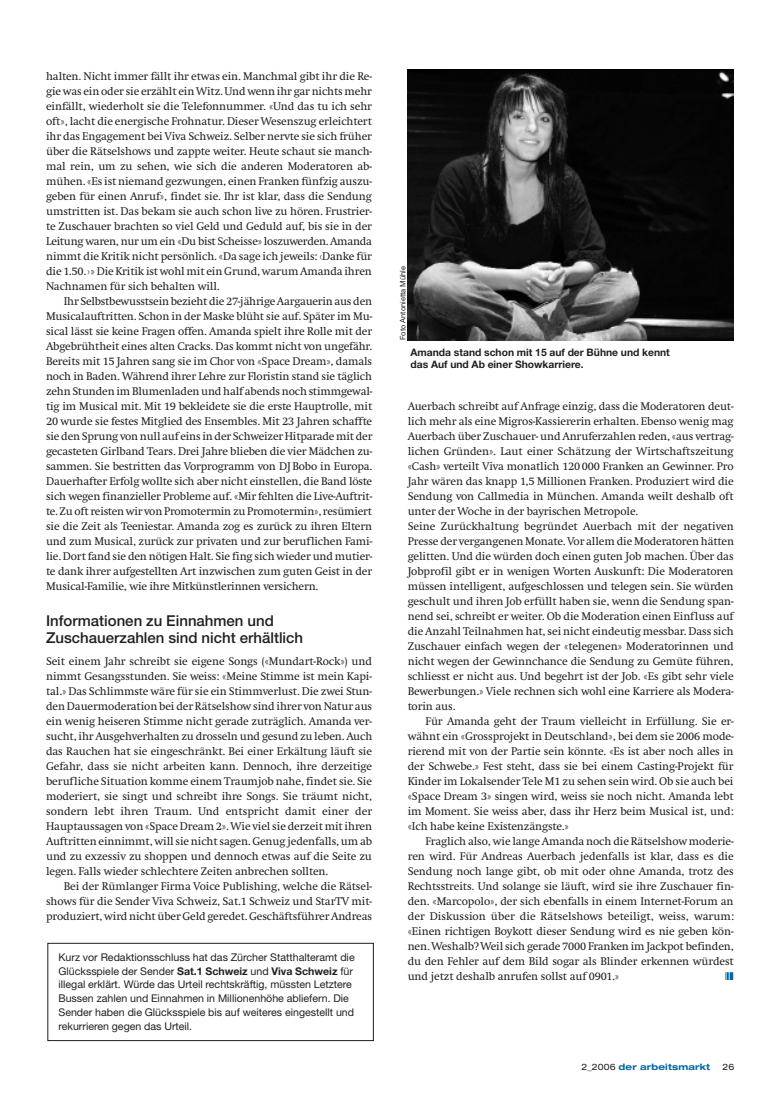
<style>
.page{position:relative;width:780px;height:1099px;background:#fff}
.page>*{position:absolute;margin:0;border:0;box-sizing:border-box;transform-origin:0 0}
.t1{font:500 15px/16.2px "Helvetica Neue";color:#231f20}
.t2{font:11.5px/15px "Swift";letter-spacing:-.01em;color:#231f20;text-align:justify}
.t3{font:11.25px "Zapf Dingbats";color:#0065a4;scale:.9 1}
.t4{font:10.62px/13.8px "Helvetica Neue";color:#231f20}
.t5{font:700 10.25px/12.5px "Helvetica Neue";color:#231f20}
.t6{font:700 expanded 8.75px "Helvetica Neue";letter-spacing:.015em;color:#0065a4}
.t7{font:expanded 8.75px "Helvetica Neue";color:#231f20}
.t8{font:7.5px "Helvetica Neue";color:#231f20}
.s1{font-weight:700}
.s2{font-weight:400;color:#231f20}
</style>
<div class="page">
<img style="left:407px;top:70px;width:326px;height:270px">
<div style="left:47px;top:943px;width:326px;height:97px;border:1px solid #231f20"></div>
<p class="t2" style="left:46px;top:68px;width:327px">halten. Nicht immer fällt ihr etwas ein. Manchmal gibt ihr die Re&shy;gie was ein oder sie erzählt ein Witz. Und wenn ihr gar nichts mehr einfällt, wiederholt sie die Telefonnummer. «Und das tu ich sehr oft», lacht die energische Frohnatur. Dieser Wesenszug erleichtert ihr das Engagement bei Viva Schweiz. Selber nervte sie sich früher über die Rätselshows und zappte weiter. Heute schaut sie manch&shy;mal rein, um zu sehen, wie sich die anderen Moderatoren ab&shy;mühen. «Es ist niemand gezwungen, einen Franken fünfzig auszu&shy;geben für einen Anruf», findet sie. Ihr ist klar, dass die Sendung umstritten ist. Das bekam sie auch schon live zu hören. Frustrier&shy;te Zuschauer brachten so viel Geld und Geduld auf, bis sie in der Leitung waren, nur um ein «Du bist Scheisse» loszuwerden. Amanda nimmt die Kritik nicht persönlich. «Da sage ich jeweils: ‹Danke für die 1.50.›» Die Kritik ist wohl mit ein Grund, warum Amanda ihren Nachnamen für sich behalten will.</p>
<p class="t2" style="left:46px;top:293px;width:328px;text-indent:18px">Ihr Selbstbewusstsein bezieht die 27-jährige Aargauerin aus den Musicalauftritten. Schon in der Maske blüht sie auf. Später im Mu&shy;sical lässt sie keine Fragen offen. Amanda spielt ihre Rolle mit der Abgebrühtheit eines alten Cracks. Das kommt nicht von ungefähr.<br>Bereits mit 15 Jahren sang sie im Chor von «Space Dream», damals noch in Baden. Während ihrer Lehre zur Floristin stand sie täglich zehn Stunden im Blumenladen und half abends noch stimmgewal&shy;tig im Musical mit. Mit 19 bekleidete sie die erste Hauptrolle, mit 20 wurde sie festes Mitglied des Ensembles. Mit 23 Jahren schaffte sie den Sprung von null auf eins in der Schweizer Hitparade mit der gecasteten Girlband Tears. Drei Jahre blieben die vier Mädchen zu&shy;sammen. Sie bestritten das Vorprogramm von DJ Bobo in Europa.<br>Dauerhafter Erfolg wollte sich aber nicht einstellen, die Band löste sich wegen finanzieller Probleme auf. «Mir fehlten die Live-Auftrit&shy;te. Zu oft reisten wir von Promotermin zu Promotermin», resümiert sie die Zeit als Teeniestar. Amanda zog es zurück zu ihren Eltern und zum Musical, zurück zur privaten und zur beruflichen Fami&shy;lie. Dort fand sie den nötigen Halt. Sie fing sich wieder und mutier&shy;te dank ihrer aufgestellten Art inzwischen zum guten Geist in der Musical-Familie, wie ihre Mitkünstlerinnen versichern.</p>
<h1 class="t1" style="left:46px;top:614px;width:258px">Informationen zu Einnahmen und<br>Zuschauerzahlen sind nicht erhältlich</h1>
<p class="t2" style="left:46px;top:653px;width:328px">Seit einem Jahr schreibt sie eigene Songs («Mundart-Rock») und nimmt Gesangsstunden. Sie weiss: «Meine Stimme ist mein Kapi&shy;tal.» Das Schlimmste wäre für sie ein Stimmverlust. Die zwei Stun&shy;den Dauermoderation bei der Rätselshow sind ihrer von Natur aus ein wenig heiseren Stimme nicht gerade zuträglich. Amanda ver&shy;sucht, ihr Ausgehverhalten zu drosseln und gesund zu leben. Auch das Rauchen hat sie eingeschränkt. Bei einer Erkältung läuft sie Gefahr, dass sie nicht arbeiten kann. Dennoch, ihre derzeitige berufliche Situation komme einem Traumjob nahe, findet sie. Sie moderiert, sie singt und schreibt ihre Songs. Sie träumt nicht, sondern lebt ihren Traum. Und entspricht damit einer der Hauptaussagen von «Space Dream 2». Wie viel sie derzeit mit ihren Auftritten einnimmt, will sie nicht sagen. Genug jedenfalls, um ab und zu exzessiv zu shoppen und dennoch etwas auf die Seite zu legen. Falls wieder schlechtere Zeiten anbrechen sollten.</p>
<p class="t2" style="left:46px;top:878px;width:327px;text-indent:18px">Bei der Rümlanger Firma Voice Publishing, welche die Rätsel&shy;shows für die Sender Viva Schweiz, Sat.1 Schweiz und StarTV mit&shy;produziert, wird nicht über Geld geredet. Geschäftsführer Andreas</p>
<p class="t4" style="left:58px;top:951px;width:298px">Kurz vor Redaktionsschluss hat das Zürcher Statthalteramt die Glücksspiele der Sender <span class="s1">Sat.1 Schweiz</span> und <span class="s1">Viva Schweiz</span> für illegal erklärt. Würde das Urteil rechtskräftig, müssten Letztere Bussen zahlen und Einnahmen in Millionenhöhe abliefern. Die Sender haben die Glücksspiele bis auf weiteres eingestellt und rekurrieren gegen das Urteil.</p>
<p class="t8" style="left:400px;top:340px;width:76px;rotate:-90deg">Foto Antonietta Mühle</p>
<p class="t5" style="left:410px;top:346px;width:261px">Amanda stand schon mit 15 auf der Bühne und kennt das Auf und Ab einer Showkarriere.</p>
<p class="t2" style="left:407px;top:398px;width:328px;text-align:left">Auerbach schreibt auf Anfrage einzig, dass die Moderatoren deut&shy;lich mehr als eine Migros-Kassiererin erhalten. Ebenso wenig mag Auerbach über Zuschauer- und Anruferzahlen reden, «aus vertrag&shy;lichen Gründen». Laut einer Schätzung der Wirtschaftszeitung «Cash» verteilt Viva monatlich 120 000 Franken an Gewinner. Pro Jahr wären das knapp 1,5 Millionen Franken. Produziert wird die Sendung von Callmedia in München. Amanda weilt deshalb oft unter der Woche in der bayrischen Metropole.<br>Seine Zurückhaltung begründet Auerbach mit der negativen Presse der vergangenen Monate. Vor allem die Moderatoren hätten gelitten. Und die würden doch einen guten Job machen. Über das Jobprofil gibt er in wenigen Worten Auskunft: Die Moderatoren müssen intelligent, aufgeschlossen und telegen sein. Sie würden geschult und ihren Job erfüllt haben sie, wenn die Sendung span&shy;nend sei, schreibt er weiter. Ob die Moderation einen Einfluss auf die Anzahl Teilnahmen hat, sei nicht eindeutig messbar. Dass sich Zuschauer einfach wegen der «telegenen» Moderatorinnen und nicht wegen der Gewinnchance die Sendung zu Gemüte führen, schliesst er nicht aus. Und begehrt ist der Job. «Es gibt sehr viele Bewerbungen.» Viele rechnen sich wohl eine Karriere als Modera&shy;torin aus.</p>
<p class="t2" style="left:407px;top:713px;width:327px;text-indent:18px">Für Amanda geht der Traum vielleicht in Erfüllung. Sie er&shy;wähnt ein «Grossprojekt in Deutschland», bei dem sie 2006 mode&shy;rierend mit von der Partie sein könnte. «Es ist aber noch alles in der Schwebe.» Fest steht, dass sie bei einem Casting-Projekt für Kinder im Lokalsender Tele M1 zu sehen sein wird. Ob sie auch bei «Space Dream 3» singen wird, weiss sie noch nicht. Amanda lebt im Moment. Sie weiss aber, dass ihr Herz beim Musical ist, und: «Ich habe keine Existenzängste.»</p>
<p class="t2" style="left:407px;top:833px;width:328px;text-indent:18px">Fraglich also, wie lange Amanda noch die Rätselshow moderie&shy;ren wird. Für Andreas Auerbach jedenfalls ist klar, dass es die Sendung noch lange gibt, ob mit oder ohne Amanda, trotz des Rechtsstreits. Und solange sie läuft, wird sie ihre Zuschauer fin&shy;den. «Marcopolo», der sich ebenfalls in einem Internet-Forum an der Diskussion über die Rätselshows beteiligt, weiss, warum: «Einen richtigen Boykott dieser Sendung wird es nie geben kön&shy;nen. Weshalb? Weil sich gerade 7000 Franken im Jackpot befinden, du den Fehler auf dem Bild sogar als Blinder erkennen würdest und jetzt deshalb anrufen sollst auf 0901.»</p>
<p class="t3" style="left:725px;top:969px;width:11px">❘❙❚</p>
<p class="t6" style="left:581px;top:1063px;width:130px"><span class="s2">2_2006</span> der arbeitsmarkt</p>
<p class="t7" style="left:722px;top:1063px;width:13px">26</p>
</div>
